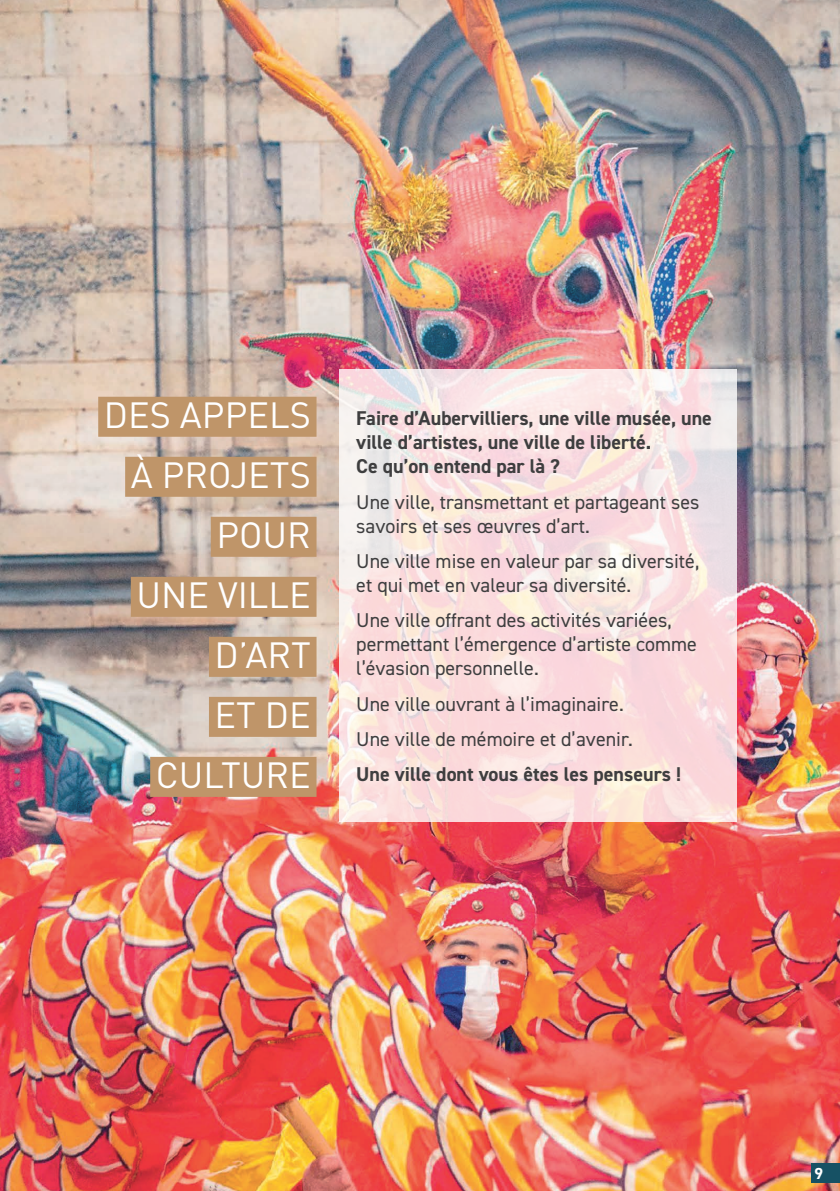
<style>
.page{position:relative;width:840px;height:1191px;background:#fff}
.page>*{position:absolute;margin:0;border:0;box-sizing:border-box;transform-origin:0 0}
.t1{font:36px "DIN";color:#fff}
.t2{font:20px/24px "DIN2014";color:#3e3e3f}
.t3{font:700 20px/24px "DIN2014";color:#3e3e3f}
.t4{font:700 16px "DIN2014";color:#fff}
</style>
<div class="page">
<img style="left:0;top:0;width:839px;height:1191px">
<div style="left:811px;top:1162px;width:28px;height:20px;background:#165164"></div>
<svg style="left:339px;top:369px;width:397px;height:452px;background:#f8e1e1"></svg>
<div style="left:98px;top:397px;width:218px;height:40px;background:#bf9569"></div>
<div style="left:125px;top:457px;width:191px;height:40px;background:#bf9569"></div>
<div style="left:211px;top:517px;width:105px;height:40px;background:#bf9569"></div>
<div style="left:131px;top:577px;width:185px;height:40px;background:#bf9569"></div>
<div style="left:209px;top:637px;width:107px;height:40px;background:#bf9569"></div>
<div style="left:209px;top:697px;width:107px;height:40px;background:#bf9569"></div>
<div style="left:150px;top:757px;width:166px;height:40px;background:#bf9569"></div>
<p class="t1" style="left:104px;top:393px;width:208px">DES APPELS</p>
<p class="t1" style="left:131px;top:453px;width:181px">À PROJETS</p>
<p class="t1" style="left:216px;top:513px;width:96px">POUR</p>
<p class="t1" style="left:136px;top:573px;width:176px">UNE VILLE</p>
<p class="t1" style="left:214px;top:633px;width:98px">D’ART</p>
<p class="t1" style="left:214px;top:693px;width:98px">ET DE</p>
<p class="t1" style="left:156px;top:753px;width:156px">CULTURE</p>
<p class="t3" style="left:356px;top:406px;width:357px">Faire d’Aubervilliers, une ville musée, une ville d’artistes, une ville de liberté.<br>Ce qu’on entend par là ?</p>
<p class="t2" style="left:356px;top:489px;width:344px">Une ville, transmettant et partageant ses savoirs et ses œuvres d’art.</p>
<p class="t2" style="left:356px;top:548px;width:344px">Une ville mise en valeur par sa diversité, et qui met en valeur sa diversité.</p>
<p class="t2" style="left:356px;top:608px;width:342px">Une ville offrant des activités variées, permettant l’émergence d’artiste comme l’évasion personnelle.</p>
<p class="t2" style="left:356px;top:691px;width:269px">Une ville ouvrant à l’imaginaire.</p>
<p class="t2" style="left:356px;top:726px;width:278px">Une ville de mémoire et d’avenir.</p>
<p class="t3" style="left:356px;top:762px;width:326px">Une ville dont vous êtes les penseurs !</p>
<p class="t4" style="left:814px;top:1162px;width:10px">9</p>
</div>
